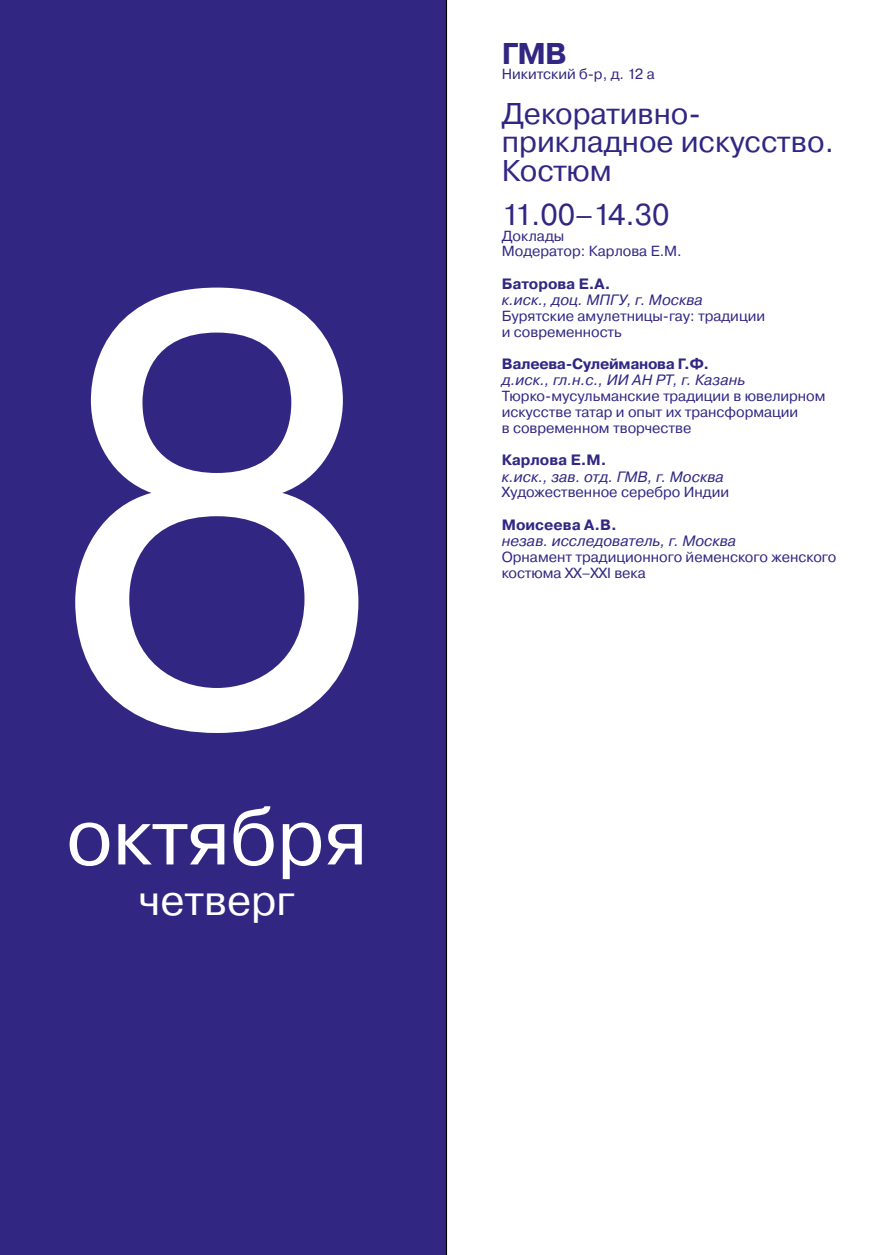
<style>
.page{position:relative;width:893px;height:1255px;background:#fff}
.page>*{position:absolute;margin:0;border:0;box-sizing:border-box;transform-origin:0 0}
.t1{font:600px "Pragmatica";color:#fff}
.t2{font:79.35px "Pragmatica";color:#fff}
.t3{font:42.3px "Pragmatica";color:#fff}
.t4{font:30px/28.5px "Pragmatica";color:#312783}
.t5{font:700 30px "Pragmatica";color:#312783}
.t6{font:italic 15px "Pragmatica";color:#312783}
.t7{font:700 15px "Pragmatica";color:#312783}
.t8{font:700 15px "Pragmatica";letter-spacing:-.02em;color:#312783}
.t9{font:14.7px/15.8px "Pragmatica";color:#312783}
</style>
<div class="page">
<div style="left:0;top:0;width:446px;height:1254px;background:#312783"></div>
<hr style="left:446px;top:0;width:1px;height:1254px;background:#000">
<h1 class="t1" style="left:43px;top:144px;width:350px">8</h1>
<h2 class="t2" style="left:66px;top:788px;width:303px">октября</h2>
<h3 class="t3" style="left:139px;top:874px;width:157px">четверг</h3>
<h3 class="t5" style="left:502px;top:34px;width:22px">ГМВ</h3>
<p class="t9" style="left:502px;top:67px;width:155px">Н икитский б-р, д. 12 а</p>
<h3 class="t4" style="left:502px;top:100px;width:334px">Декоративно&shy;прикладное искусство.<br>Костюм</h3>
<h3 class="t4" style="left:502px;top:201px;width:169px">11.00–14.30</h3>
<p class="t9" style="left:502px;top:228px;width:182px">Доклады<br>Модератор: Карлова Е.М .</p>
<p class="t7" style="left:502px;top:274px;width:110px">Баторова Е.А.</p>
<p class="t6" style="left:502px;top:290px;width:203px">к.иск., доц. МПГУ, г. Москва</p>
<p class="t9" style="left:502px;top:308px;width:265px">Бурятские амулетницы-гау: традиции и современность</p>
<p class="t8" style="left:502px;top:354px;width:209px">Валеева-Сулейманова Г.Ф.</p>
<p class="t6" style="left:502px;top:371px;width:245px">д.иск., гл.н.с., ИИ АН РТ, г. Казань</p>
<p class="t9" style="left:502px;top:388px;width:325px">Тюрко-мусульманские традиции в ювелирном искусстве татар и опыт их трансформации<br>в современном творчестве</p>
<p class="t7" style="left:502px;top:450px;width:106px">Карлова Е.М.</p>
<p class="t6" style="left:502px;top:467px;width:224px">к.иск., зав. отд. ГМВ, г. Москва</p>
<p class="t9" style="left:502px;top:484px;width:229px">Художественное серебро И ндии</p>
<p class="t7" style="left:502px;top:514px;width:116px">Моисеева А.В.</p>
<p class="t6" style="left:502px;top:531px;width:236px">незав. исследователь, г. Москва</p>
<p class="t9" style="left:502px;top:549px;width:336px">Орнамент традиционного йеменского женского костюма XX–XXI века</p>
</div>
